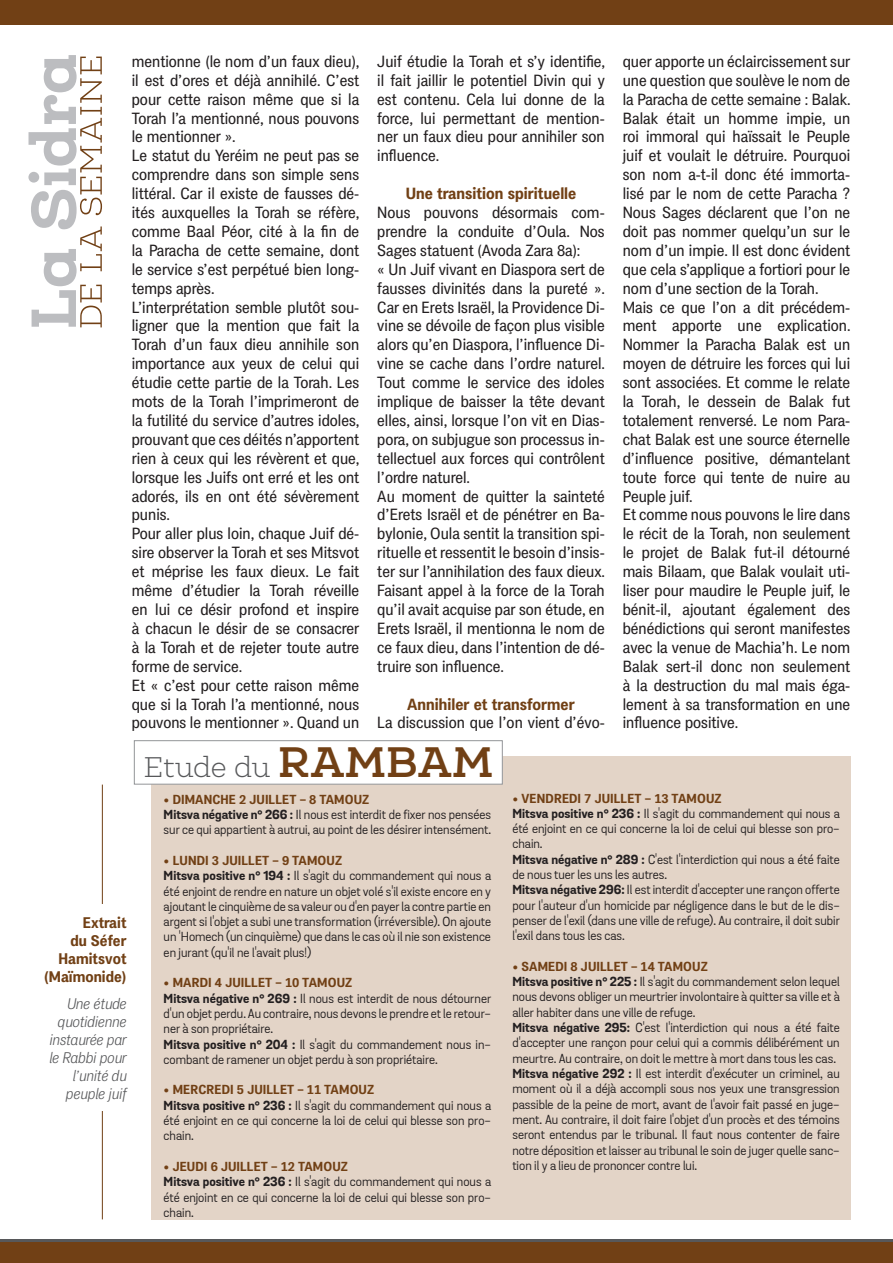
<style>
.page{position:relative;width:893px;height:1263px;background:#fff}
.page>*{position:absolute;margin:0;border:0;box-sizing:border-box;transform-origin:0 0}
.t1{font:300 27.15px "Queulat";letter-spacing:-.02em;color:#57585a}
.t2{font:15.75px/18.9px "PF Das Grotesk Pro";color:#231f20}
.t3{font:700 15.75px "PF Das Grotesk Pro";color:#714015}
.t4{font:italic 300 15px/18px "PF Das Grotesk Pro";color:#57585a;text-align:right}
.t5{font:700 15px/18px "PF Das Grotesk Pro";color:#714015;text-align:right}
.t6{font:12.75px/15.3px "Grota Sans Regular 86467";color:#231f20}
.t7{font:700 12.75px "PF Das Grotesk Pro";letter-spacing:.01em;color:#714015}
.s1{font-weight:700;font-size:40.8px;color:#714015}
.s2{font-family:"Grota Sans Bold 58080"}
</style>
<div class="page">
<div style="left:151px;top:756px;width:699px;height:464px;background:#e3d4c7"></div>
<div style="left:134px;top:740px;width:369px;height:44px;background:#fff;border:1px solid #939598"></div>
<div style="left:0;top:1240px;width:893px;height:23px;background:#714015"></div>
<div style="left:0;top:0;width:893px;height:25px;background:#714015"></div>
<svg style="left:28px;top:55px;width:74px;height:272px"></svg>
<hr style="left:102px;top:784px;width:1px;height:435px;background:#714015">
<div style="left:30px;top:904px;width:96px;height:207px;background:#fff"></div>
<hr style="left:0;top:1239px;width:893px;height:2px;background:#57585a">
<p class="t2" style="left:132px;top:52px;width:229px">mentionne (le nom d’un faux dieu), il est d’ores et déjà annihilé. C’est pour cette raison même que si la<br>Torah l’a mentionné, nous pouvons le mentionner ».<br>Le statut du Yeréim ne peut pas se comprendre dans son simple sens littéral. Car il existe de fausses dé&shy;ités auxquelles la Torah se réfère, comme Baal Péor, cité à la fin de la Paracha de cette semaine, dont le service s’est perpétué bien long&shy;temps après.<br>L’interprétation semble plutôt sou&shy;ligner que la mention que fait la<br>Torah d’un faux dieu annihile son importance aux yeux de celui qui étudie cette partie de la Torah. Les mots de la Torah l’imprimeront de la futilité du service d’autres idoles, prouvant que ces déités n’apportent rien à ceux qui les révèrent et que, lorsque les Juifs ont erré et les ont adorés, ils en ont été sévèrement punis.<br>Pour aller plus loin, chaque Juif dé&shy;sire observer la Torah et ses Mitsvot et méprise les faux dieux. Le fait même d’étudier la Torah réveille en lui ce désir profond et inspire à chacun le désir de se consacrer à la Torah et de rejeter toute autre forme de service.<br>Et « c’est pour cette raison même que si la Torah l’a mentionné, nous pouvons le mentionner ». Quand un</p>
<p class="t2" style="left:377px;top:52px;width:229px;text-align:justify">Juif étudie la Torah et s’y identifie, il fait jaillir le potentiel Divin qui y est contenu. Cela lui donne de la force, lui permettant de mention&shy;ner un faux dieu pour annihiler son influence.</p>
<p class="t3" style="left:406px;top:184px;width:172px">Une transition spirituelle</p>
<p class="t2" style="left:377px;top:203px;width:229px">Nous pouvons désormais com&shy;prendre la conduite d’Oula. Nos Sages statuent (Avoda Zara 8a):<br>« Un Juif vivant en Diaspora sert de fausses divinités dans la pureté ».<br>Car en Erets Israël, la Providence Di&shy;vine se dévoile de façon plus visible alors qu’en Diaspora, l’influence Di&shy;vine se cache dans l’ordre naturel.<br>Tout comme le service des idoles implique de baisser la tête devant elles, ainsi, lorsque l’on vit en Dias&shy;pora, on subjugue son processus in&shy;tellectuel aux forces qui contrôlent l’ordre naturel.<br>Au moment de quitter la sainteté d’Erets Israël et de pénétrer en Ba&shy;bylonie, Oula sentit la transition spi&shy;rituelle et ressentit le besoin d’insis&shy;ter sur l’annihilation des faux dieux.<br>Faisant appel à la force de la Torah qu’il avait acquise par son étude, en Erets Israël, il mentionna le nom de ce faux dieu, dans l’intention de dé&shy;truire son influence.</p>
<p class="t3" style="left:407px;top:694px;width:169px">Annihiler et transformer</p>
<p class="t2" style="left:377px;top:714px;width:229px">La discussion que l’on vient d’évo-</p>
<h1 class="t1" style="left:144px;top:750px;width:351px">Etude du <span class="s1">RAMBAM</span></h1>
<p class="t2" style="left:623px;top:52px;width:229px">quer apporte un éclaircissement sur une question que soulève le nom de la Paracha de cette semaine : Balak.<br>Balak était un homme impie, un roi immoral qui haïssait le Peuple juif et voulait le détruire. Pourquoi son nom a-t-il donc été immorta&shy;lisé par le nom de cette Paracha ?<br>Nous Sages déclarent que l’on ne doit pas nommer quelqu’un sur le nom d’un impie. Il est donc évident que cela s’applique a fortiori pour le nom d’une section de la Torah.<br>Mais ce que l’on a dit précédem&shy;ment apporte une explication.<br>Nommer la Paracha Balak est un moyen de détruire les forces qui lui sont associées. Et comme le relate la Torah, le dessein de Balak fut totalement renversé. Le nom Para&shy;chat Balak est une source éternelle d’influence positive, démantelant toute force qui tente de nuire au<br>Peuple juif.<br>Et comme nous pouvons le lire dans le récit de la Torah, non seulement le projet de Balak fut-il détourné mais Bilaam, que Balak voulait uti&shy;liser pour maudire le Peuple juif, le bénit-il, ajoutant également des bénédictions qui seront manifestes avec la venue de Machia’h. Le nom<br>Balak sert-il donc non seulement à la destruction du mal mais éga&shy;lement à sa transformation en une influence positive.</p>
<p class="t5" style="left:44px;top:914px;width:84px">Extrait<br>du Séfer<br>Hamitsvot (Maïmonide)</p>
<p class="t4" style="left:49px;top:994px;width:79px">Une étude quotidienne instaurée par le Rabbi pour l’unité du peuple juif</p>
<p class="t7" style="left:164px;top:791px;width:207px">• DIMANCHE 2 JUILLET – 8 TAMOUZ</p>
<p class="t6" style="left:164px;top:807px;width:329px"><span class="s2">Mitsva négative n° 266 :</span> Il nous est interdit de fixer nos pensées sur ce qui appartient à autrui, au point de les désirer intensément.</p>
<p class="t7" style="left:164px;top:852px;width:180px">• LUNDI 3 JUILLET – 9 TAMOUZ</p>
<p class="t6" style="left:164px;top:868px;width:329px;text-align:justify"><span class="s2">Mitsva positive n° 194 :</span> Il s'agit du commandement qui nous a été enjoint de rendre en nature un objet volé s'il existe encore en y ajoutant le cinquième de sa valeur ou d'en payer la contre partie en argent si l'objet a subi une transformation (irréversible). On ajoute un 'Homech (un cinquième) que dans le cas où il nie son existence en jurant (qu'il ne l'avait plus!)</p>
<p class="t7" style="left:164px;top:975px;width:190px">• MARDI 4 JUILLET – 10 TAMOUZ</p>
<p class="t6" style="left:164px;top:991px;width:329px"><span class="s2">Mitsva négative n° 269 :</span> Il nous est interdit de nous détourner d'un objet perdu. Au contraire, nous devons le prendre et le retour&shy;ner à son propriétaire.<br><span class="s2">Mitsva positive n° 204 :</span> Il s'agit du commandement nous in&shy;combant de ramener un objet perdu à son propriétaire.</p>
<p class="t7" style="left:164px;top:1082px;width:212px">• MERCREDI 5 JUILLET – 11 TAMOUZ</p>
<p class="t6" style="left:164px;top:1098px;width:329px;text-align:justify"><span class="s2">Mitsva positive n° 236 :</span> Il s'agit du commandement qui nous a été enjoint en ce qui concerne la loi de celui qui blesse son pro&shy;chain.</p>
<p class="t7" style="left:164px;top:1158px;width:186px">• JEUDI 6 JUILLET – 12 TAMOUZ</p>
<p class="t6" style="left:164px;top:1174px;width:329px;text-align:justify"><span class="s2">Mitsva positive n° 236 :</span> Il s'agit du commandement qui nous a été enjoint en ce qui concerne la loi de celui qui blesse son pro&shy;chain.</p>
<p class="t7" style="left:512px;top:790px;width:211px">• VENDREDI 7 JUILLET – 13 TAMOUZ</p>
<p class="t6" style="left:512px;top:806px;width:329px"><span class="s2">Mitsva positive n° 236 :</span> Il s'agit du commandement qui nous a été enjoint en ce qui concerne la loi de celui qui blesse son pro&shy;chain.<br><span class="s2">Mitsva négative n° 289 :</span> C'est l'interdiction qui nous a été faite de nous tuer les uns les autres.<br><span class="s2">Mitsva négative 296:</span> Il est interdit d'accepter une rançon offerte pour l'auteur d'un homicide par négligence dans le but de le dis&shy;penser de l'exil (dans une ville de refuge). Au contraire, il doit subir l'exil dans tous les cas.</p>
<p class="t7" style="left:512px;top:958px;width:197px">• SAMEDI 8 JUILLET – 14 TAMOUZ</p>
<p class="t6" style="left:512px;top:974px;width:329px"><span class="s2">Mitsva positive n° 225 :</span> Il s'agit du commandement selon lequel nous devons obliger un meurtrier involontaire à quitter sa ville et à aller habiter dans une ville de refuge.<br><span class="s2">Mitsva négative 295:</span> C'est l'interdiction qui nous a été faite d'accepter une rançon pour celui qui a commis délibérément un meurtre. Au contraire, on doit le mettre à mort dans tous les cas.<br><span class="s2">Mitsva négative 292 :</span> Il est interdit d'exécuter un criminel, au moment où il a déjà accompli sous nos yeux une transgression passible de la peine de mort, avant de l'avoir fait passé en juge&shy;ment. Au contraire, il doit faire l'objet d'un procès et des témoins seront entendus par le tribunal. Il faut nous contenter de faire notre déposition et laisser au tribunal le soin de juger quelle sanc&shy;tion il y a lieu de prononcer contre lui.</p>
</div>
